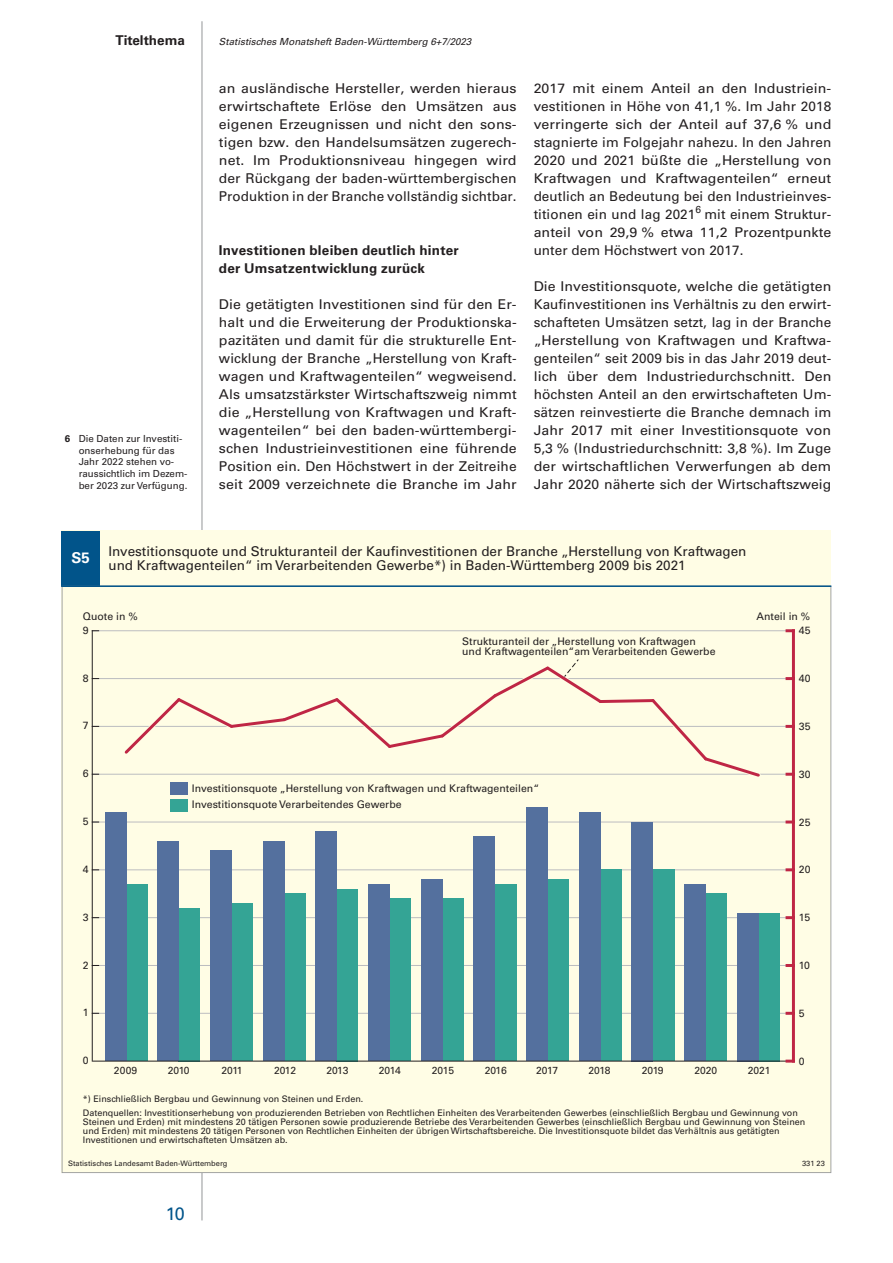
<style>
.page{position:relative;width:893px;height:1263px;background:#fff}
.page>*{position:absolute;margin:0;border:0;box-sizing:border-box;transform-origin:0 0}
.t1{font:18px "Univers";color:#01548a}
.t2{font:700 15px "Univers";color:#fff}
.Fließtext{font:13.5px/18px "Univers";letter-spacing:.005em;color:#231f20;text-align:justify;scale:1.05 1}
.Fließtext-2{font:13.5px/14.2px "Univers";letter-spacing:.005em;color:#231f20}
.Kapitelzwischenübers{font:700 13.5px/18px "Univers";letter-spacing:.02em;color:#231f20}
.Kapitelzwischenübers-2{font:700 13.5px "Univers";color:#231f20}
.t3{font:10.5px/10.5px "Univers";color:#231f20}
.t4{font:10.35px "Univers";letter-spacing:-.015em;color:#231f20}
.t5{font:9.75px/11.7px "Univers";color:#231f20}
.t6{font:italic 9.75px "Univers";color:#231f20}
.t7{font:9px/9px "Univers";color:#231f20}
.t8{font:7.5px "Univers";color:#231f20}
.s1{font-weight:700}
</style>
<div class="page">
<hr style="left:202px;top:21px;width:1px;height:1199px;background:#939598">
<div style="left:62px;top:531px;width:769px;height:642px;background:#fffde5"></div>
<div style="left:62px;top:531px;width:38px;height:55px;background:#01548a"></div>
<svg style="left:62px;top:587px;width:769px;height:586px"></svg>
<hr style="left:93px;top:1013px;width:697px;height:1px;background:#bcbdc0">
<hr style="left:93px;top:965px;width:697px;height:1px;background:#bcbdc0">
<hr style="left:93px;top:917px;width:697px;height:1px;background:#bcbdc0">
<hr style="left:93px;top:869px;width:697px;height:1px;background:#bcbdc0">
<hr style="left:93px;top:822px;width:697px;height:1px;background:#bcbdc0">
<hr style="left:93px;top:774px;width:697px;height:1px;background:#bcbdc0">
<hr style="left:93px;top:726px;width:697px;height:1px;background:#bcbdc0">
<hr style="left:93px;top:678px;width:697px;height:1px;background:#bcbdc0">
<hr style="left:93px;top:630px;width:697px;height:1px;background:#bcbdc0">
<div style="left:169px;top:779px;width:454px;height:36px;background:#fffde5"></div>
<div style="left:171px;top:799px;width:17px;height:13px;background:#34a495"></div>
<div style="left:171px;top:782px;width:17px;height:13px;background:#54709e"></div>
<hr style="left:92px;top:631px;width:1px;height:430px;background:#231f20">
<hr style="left:792px;top:631px;width:3px;height:430px;background:#bf2645">
<svg style="left:787px;top:1012px;width:5px;height:3px"></svg>
<svg style="left:787px;top:964px;width:5px;height:3px"></svg>
<svg style="left:787px;top:916px;width:5px;height:3px"></svg>
<svg style="left:787px;top:868px;width:5px;height:3px"></svg>
<svg style="left:787px;top:820px;width:5px;height:3px"></svg>
<svg style="left:787px;top:773px;width:5px;height:3px"></svg>
<svg style="left:787px;top:725px;width:5px;height:3px"></svg>
<svg style="left:787px;top:677px;width:5px;height:3px"></svg>
<svg style="left:787px;top:629px;width:6px;height:3px"></svg>
<div style="left:126px;top:884px;width:21px;height:177px;background:#34a495"></div>
<div style="left:179px;top:908px;width:21px;height:153px;background:#34a495"></div>
<div style="left:232px;top:903px;width:21px;height:158px;background:#34a495"></div>
<div style="left:284px;top:894px;width:21px;height:167px;background:#34a495"></div>
<div style="left:337px;top:889px;width:21px;height:172px;background:#34a495"></div>
<div style="left:390px;top:898px;width:21px;height:163px;background:#34a495"></div>
<div style="left:442px;top:898px;width:21px;height:163px;background:#34a495"></div>
<div style="left:495px;top:884px;width:21px;height:177px;background:#34a495"></div>
<div style="left:548px;top:879px;width:21px;height:182px;background:#34a495"></div>
<div style="left:600px;top:870px;width:21px;height:191px;background:#34a495"></div>
<div style="left:653px;top:870px;width:21px;height:191px;background:#34a495"></div>
<div style="left:706px;top:894px;width:21px;height:167px;background:#34a495"></div>
<div style="left:758px;top:913px;width:21px;height:148px;background:#34a495"></div>
<div style="left:105px;top:812px;width:21px;height:249px;background:#54709e"></div>
<div style="left:158px;top:841px;width:21px;height:220px;background:#54709e"></div>
<div style="left:210px;top:851px;width:22px;height:210px;background:#54709e"></div>
<div style="left:263px;top:841px;width:21px;height:220px;background:#54709e"></div>
<div style="left:316px;top:831px;width:21px;height:230px;background:#54709e"></div>
<div style="left:368px;top:884px;width:22px;height:177px;background:#54709e"></div>
<div style="left:421px;top:879px;width:21px;height:182px;background:#54709e"></div>
<div style="left:474px;top:836px;width:21px;height:225px;background:#54709e"></div>
<div style="left:527px;top:808px;width:21px;height:253px;background:#54709e"></div>
<div style="left:579px;top:812px;width:21px;height:249px;background:#54709e"></div>
<div style="left:632px;top:822px;width:21px;height:239px;background:#54709e"></div>
<div style="left:685px;top:884px;width:21px;height:177px;background:#54709e"></div>
<div style="left:737px;top:913px;width:21px;height:148px;background:#54709e"></div>
<hr style="left:93px;top:1061px;width:694px;height:1px;background:#231f20">
<svg style="left:787px;top:1059px;width:6px;height:3px"></svg>
<hr style="left:62px;top:585px;width:769px;height:2px;background:#01548a">
<svg style="left:120px;top:659px;width:644px;height:122px"></svg>
<p class="Kapitelzwischenübers-2" style="left:115px;top:32px;width:71px">Titelthema</p>
<p class="t6" style="left:219px;top:35px;width:254px">Statistisches Monatsheft Baden-Württemberg 6+7/2023</p>
<p class="t5" style="left:79px;top:433px;width:110px;text-indent:-14px"><span class="s1">6</span> Die Daten zur Investiti‑ onserhebung für das<br>Jahr 2022 stehen vo‑ raussichtlich im Dezem‑ ber 2023 zur Verfügung.</p>
<p class="Fließtext" style="left:219px;top:79px;width:285px">an ausländische Hersteller, werden hieraus erwirtschaftete Erlöse den Umsätzen aus eigenen Erzeugnissen und nicht den sons‑ tigen bzw. den Handelsumsätzen zugerech‑ net. Im Produktionsniveau hingegen wird der Rückgang der baden-württembergischen Produktion in der Branche vollständig sichtbar.</p>
<p class="Kapitelzwischenübers" style="left:219px;top:241px;width:241px">Investitionen bleiben deutlich hinter der Umsatzentwicklung zurück</p>
<p class="Fließtext" style="left:219px;top:295px;width:285px">Die getätigten Investitionen sind für den Er‑ halt und die Erweiterung der Produktionska‑ pazitäten und damit für die strukturelle Ent‑ wicklung der Branche „Herstellung von Kraft‑ wagen und Kraftwagenteilen“ wegweisend.<br>Als umsatzstärkster Wirtschaftszweig nimmt die „Herstellung von Kraftwagen und Kraft‑ wagenteilen“ bei den baden-württembergi‑ schen Industrieinvestitionen eine führende Position ein. Den Höchstwert in der Zeitreihe seit 2009 verzeichnete die Branche im Jahr</p>
<p class="Fließtext" style="left:534px;top:79px;width:285px">2017 mit einem Anteil an den Industriein‑ vestitionen in Höhe von 41,1 %. Im Jahr 2018 verringerte sich der Anteil auf 37,6 % und stagnierte im Folgejahr nahezu. In den Jahren 2020 und 2021 büßte die „Herstellung von Kraftwagen und Kraftwagenteilen“ erneut deutlich an Bedeutung bei den Industrieinves‑ titionen ein und lag 2021<sup>6</sup> mit einem Struktur‑ anteil von 29,9 % etwa 11,2 Prozentpunkte unter dem Höchstwert von 2017.</p>
<p class="Fließtext" style="left:534px;top:277px;width:285px">Die Investitionsquote, welche die getätigten Kaufinvestitionen ins Verhältnis zu den erwirt‑ schafteten Umsätzen setzt, lag in der Branche „Herstellung von Kraftwagen und Kraftwa‑ genteilen“ seit 2009 bis in das Jahr 2019 deut‑ lich über dem Industriedurchschnitt. Den höchsten Anteil an den erwirtschafteten Um‑ sätzen reinvestierte die Branche demnach im Jahr 2017 mit einer Investitionsquote von 5,3 % (Industriedurchschnitt: 3,8 %). Im Zuge der wirtschaftlichen Verwerfungen ab dem Jahr 2020 näherte sich der Wirtschaftszweig</p>
<p class="t2" style="left:72px;top:549px;width:20px">S5</p>
<p class="Fließtext-2" style="left:108px;top:544px;width:640px">Investitionsquote und Strukturanteil der Kaufinvestitionen der Branche „Herstellung von Kraftwagen und Kraftwagenteilen“ im Verarbeitenden Gewerbe*) in Baden-Württemberg 2009 bis 2021</p>
<p class="t3" style="left:83px;top:611px;width:56px">Quote in %</p>
<p class="t3" style="left:757px;top:611px;width:55px">Anteil in %</p>
<p class="t3" style="left:83px;top:625px;width:7px">9</p>
<p class="t3" style="left:799px;top:625px;width:13px">45</p>
<p class="t3" style="left:462px;top:636px;width:255px">Strukturanteil der „Herstellung von Kraftwagen und Kraftwagenteilen“am Verarbeitenden Gewerbe</p>
<p class="t3" style="left:83px;top:673px;width:7px">8</p>
<p class="t3" style="left:799px;top:673px;width:13px">40</p>
<p class="t3" style="left:83px;top:720px;width:7px">7</p>
<p class="t3" style="left:799px;top:721px;width:13px">35</p>
<p class="t3" style="left:83px;top:768px;width:7px">6</p>
<p class="t3" style="left:799px;top:769px;width:13px">30</p>
<p class="t3" style="left:192px;top:783px;width:349px">Investitionsquote „Herstellung von Kraftwagen und Kraftwagenteilen“</p>
<p class="t3" style="left:192px;top:799px;width:211px">Investitionsquote Verarbeitendes Gewerbe</p>
<p class="t3" style="left:83px;top:816px;width:7px">5</p>
<p class="t3" style="left:799px;top:817px;width:13px">25</p>
<p class="t3" style="left:83px;top:864px;width:7px">4</p>
<p class="t3" style="left:799px;top:864px;width:13px">20</p>
<p class="t3" style="left:83px;top:912px;width:7px">3</p>
<p class="t3" style="left:799px;top:912px;width:13px">15</p>
<p class="t3" style="left:83px;top:960px;width:7px">2</p>
<p class="t3" style="left:799px;top:960px;width:13px">10</p>
<p class="t3" style="left:83px;top:1007px;width:7px">1</p>
<p class="t3" style="left:799px;top:1008px;width:7px">5</p>
<p class="t3" style="left:83px;top:1055px;width:7px">0</p>
<p class="t4" style="left:114px;top:1064px;width:25px">2009</p>
<p class="t4" style="left:168px;top:1064px;width:23px">2010</p>
<p class="t4" style="left:221px;top:1064px;width:22px">2011</p>
<p class="t4" style="left:274px;top:1064px;width:24px">2012</p>
<p class="t4" style="left:326px;top:1064px;width:24px">2013</p>
<p class="t4" style="left:379px;top:1064px;width:23px">2014</p>
<p class="t4" style="left:432px;top:1064px;width:24px">2015</p>
<p class="t4" style="left:485px;top:1064px;width:24px">2016</p>
<p class="t4" style="left:536px;top:1064px;width:24px">2017</p>
<p class="t4" style="left:588px;top:1064px;width:24px">2018</p>
<p class="t4" style="left:642px;top:1064px;width:23px">2019</p>
<p class="t4" style="left:694px;top:1064px;width:24px">2020</p>
<p class="t4" style="left:748px;top:1064px;width:24px">2021</p>
<p class="t3" style="left:799px;top:1056px;width:7px">0</p>
<p class="t7" style="left:83px;top:1092px;width:717px;line-height:13.5px">*) Einschließlich Bergbau und Gewinnung von Steinen und Erden.<br>Datenquellen: Investitionserhebung von produzierenden Betrieben von Rechtlichen Einheiten des Verarbeitenden Gewerbes (einschließlich Bergbau und Gewinnung von</p>
<p class="t7" style="left:83px;top:1117px;width:724px">Steinen und Erden) mit mindestens 20 tätigen Personen sowie produzierende Betriebe des Verarbeitenden Gewerbes (einschließlich Bergbau und Gewinnung von Steinen und Erden) mit mindestens 20 tätigen Personen von Rechtlichen Einheiten der übrigen Wirtschaftsbereiche. Die Investitionsquote bildet das Verhältnis aus getätigten<br>Investitionen und erwirtschafteten Umsätzen ab.</p>
<p class="t8" style="left:68px;top:1159px;width:161px">Statistisches Landesamt Baden-Württemberg</p>
<p class="t8" style="left:802px;top:1159px;width:24px">331 23</p>
<h1 class="t1" style="left:166px;top:1203px;width:21px">10</h1>
</div>
